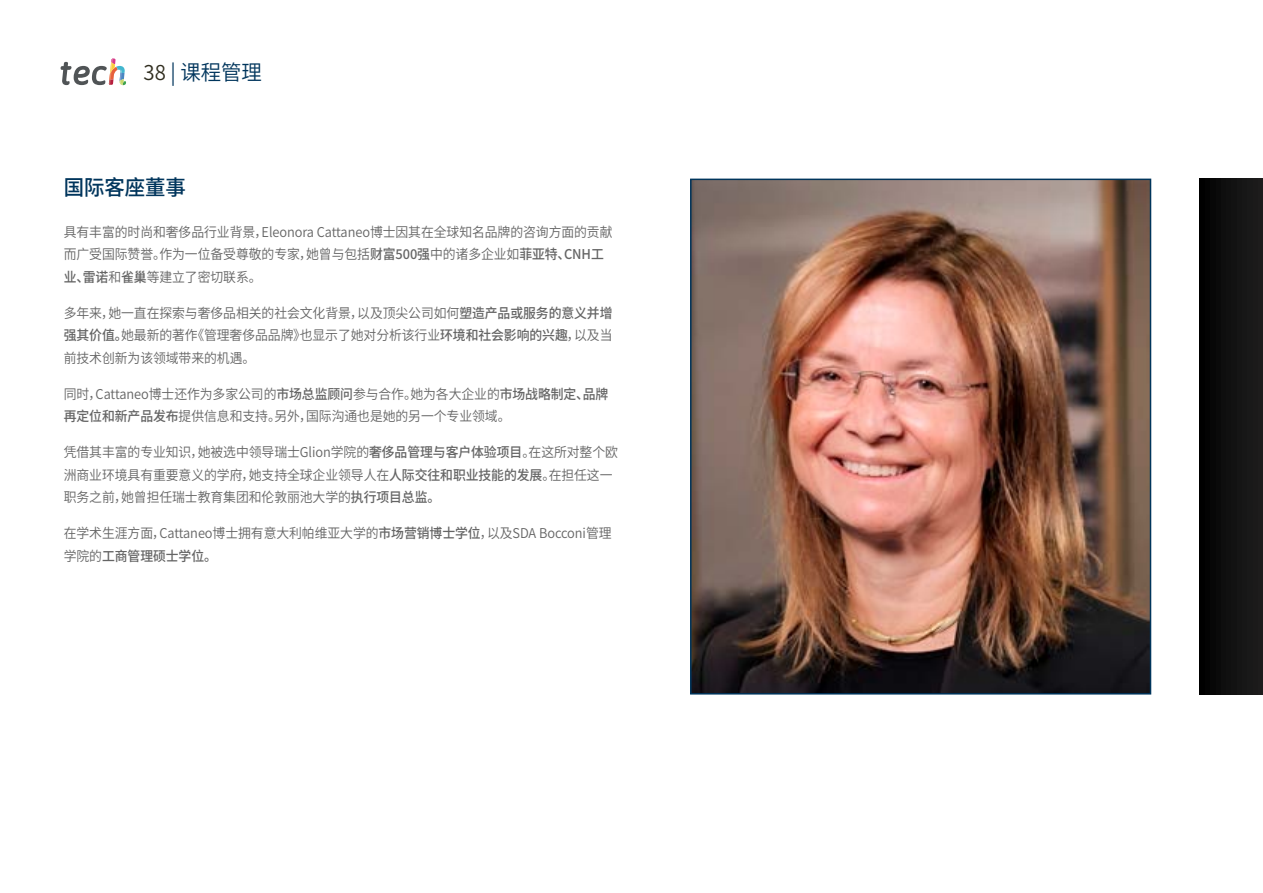
<style>
.page{position:relative;width:1263px;height:893px;background:#fff}
.page>*{position:absolute;margin:0;border:0;box-sizing:border-box;transform-origin:0 0}
.t1{font:21px "Source Han Sans CN";color:#00355c}
.t2{font:500 21px "Source Han Sans CN";color:#00355c}
.t3{font:13.5px/22.5px "Source Han Sans CN";letter-spacing:-.005em;color:#656565;scale:.95 1}
.s1{color:#312e20}
.s2{font-weight:500}
</style>
<div class="page">
<div style="left:1199px;top:179px;width:64px;height:515px;background:linear-gradient(to right,#000101,#1f1e1e)"></div>
<img style="left:693px;top:182px;width:455px;height:509px">
<div style="left:690px;top:179px;width:461px;height:515px;border:2px solid #00355c"></div>
<svg style="left:61px;top:58px;width:65px;height:28px"></svg>
<h1 class="t1" style="left:144px;top:60px;width:120px"><span class="s1">38</span> | 课程管理</h1>
<h1 class="t2" style="left:64px;top:176px;width:124px">国际客座董事</h1>
<p class="t3" style="left:64px;top:221px;width:579px">具有丰富的时尚和奢侈品行业背景，Eleonora Cattaneo博士因其在全球知名品牌的咨询方面的贡献而广受国际赞誉。作为一位备受尊敬的专家，她曾与包括<span class="s2">财富500强</span>中的诸多企业如<span class="s2">菲亚特、CNH工业、雷诺</span>和<span class="s2">雀巢</span>等建立了密切联系。</p>
<p class="t3" style="left:64px;top:302px;width:579px;text-align:justify">多年来，她一直在探索与奢侈品相关的社会文化背景，以及顶尖公司如何<span class="s2">塑造产品或服务的意义并增强其价值。</span>她最新的著作《管理奢侈品品牌》也显示了她对分析该行业<span class="s2">环境和社会影响的兴趣</span>，以及当前技术创新为该领域带来的机遇。</p>
<p class="t3" style="left:64px;top:383px;width:575px">同时，Cattaneo博士还作为多家公司的<span class="s2">市场总监顾问</span>参与合作。她为各大企业的<span class="s2">市场战略制定、品牌再定位和新产品发布</span>提供信息和支持。另外，国际沟通也是她的另一个专业领域。</p>
<p class="t3" style="left:64px;top:441px;width:585px">凭借其丰富的专业知识，她被选中领导瑞士Glion学院的<span class="s2">奢侈品管理与客户体验项目</span>。在这所对整个欧洲商业环境具有重要意义的学府，她支持全球企业领导人在<span class="s2">人际交往和职业技能的发展</span>。在担任这一职务之前，她曾担任瑞士教育集团和伦敦丽池大学的<span class="s2">执行项目总监。</span></p>
<p class="t3" style="left:64px;top:522px;width:578px">在学术生涯方面，Cattaneo博士拥有意大利帕维亚大学的<span class="s2">市场营销博士学位</span>，以及SDA Bocconi管理学院的<span class="s2">工商管理硕士学位。</span></p>
</div>
